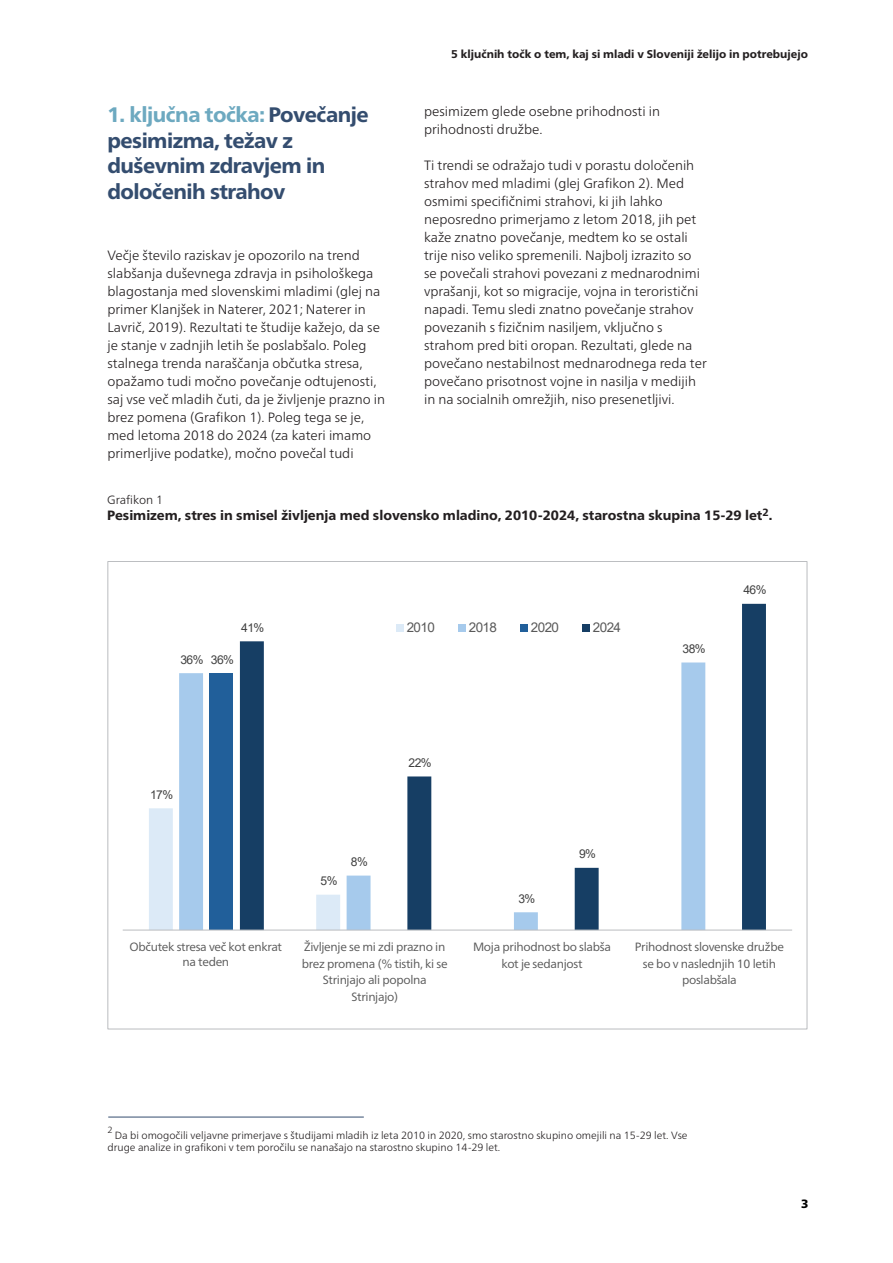
<style>
.page{position:relative;width:893px;height:1263px;background:#fff}
.page>*{position:absolute;margin:0;border:0;box-sizing:border-box;transform-origin:0 0}
.t1{font:800 21px/25.5px "Neue Frutiger World";letter-spacing:-.025em;color:#344d6f}
.t2{font:300 13.5px/18px "Neue Frutiger World";color:#231f20}
.t3{font:800 13.5px "Neue Frutiger World";color:#231f20}
.t4{font:13.35px "Arial";letter-spacing:-.05em;color:#595959}
.t5{font:12.15px "Arial";letter-spacing:-.05em;color:#404040}
.t6{font:12px/16.5px "Neue Frutiger World";letter-spacing:-.025em;color:#595959;text-align:center}
.t7{font:300 12px "Neue Frutiger World";color:#231f20}
.t8{font:900 12px "Neue Frutiger World";color:#000}
.t9{font:800 11.25px "Neue Frutiger World";color:#231f20}
.t10{font:300 10.5px/12px "Neue Frutiger World";color:#231f20}
.t11{font:300 9px "Neue Frutiger World";color:#231f20}
.s1{color:#6da9c0}
</style>
<div class="page">
<hr style="left:108px;top:1117px;width:256px;height:1px;background:#344d6f">
<div style="left:149px;top:808px;width:24px;height:121px;background:#dceaf7"></div>
<svg style="left:179px;top:662px;width:61px;height:267px;fill:#a6caec"></svg>
<div style="left:210px;top:673px;width:23px;height:257px;background:#215f9a"></div>
<svg style="left:240px;top:604px;width:526px;height:325px"></svg>
<hr style="left:123px;top:929px;width:669px;height:1px;background:#bbbdc0">
<div style="left:396px;top:624px;width:7px;height:8px;background:#dceaf7"></div>
<div style="left:458px;top:624px;width:8px;height:8px;background:#a6caec"></div>
<div style="left:520px;top:624px;width:8px;height:8px;background:#215f9a"></div>
<div style="left:582px;top:624px;width:8px;height:8px;background:#163e64"></div>
<p class="t9" style="left:451px;top:50px;width:358px">5 ključnih točk o tem, kaj si mladi v Sloveniji želijo in potrebujejo</p>
<h1 class="t1" style="left:107px;top:104px;width:263px"><span class="s1">1. ključna točka:</span> Povečanje pesimizma, težav z duševnim zdravjem in določenih strahov</h1>
<p class="t2" style="left:424px;top:104px;width:237px">pesimizem glede osebne prihodnosti in prihodnosti družbe.</p>
<p class="t2" style="left:424px;top:158px;width:284px">Ti trendi se odražajo tudi v porastu določenih strahov med mladimi (glej Grafikon 2). Med osmimi specifičnimi strahovi, ki jih lahko neposredno primerjamo z letom 2018, jih pet kaže znatno povečanje, medtem ko se ostali trije niso veliko spremenili. Najbolj izrazito so se povečali strahovi povezani z mednarodnimi vprašanji, kot so migracije, vojna in teroristični napadi. Temu sledi znatno povečanje strahov povezanih s fizičnim nasiljem, vključno s strahom pred biti oropan. Rezultati, glede na povečano nestabilnost mednarodnega reda ter povečano prisotnost vojne in nasilja v medijih in na socialnih omrežjih, niso presenetljivi.</p>
<p class="t2" style="left:107px;top:248px;width:279px">Večje število raziskav je opozorilo na trend slabšanja duševnega zdravja in psihološkega blagostanja med slovenskimi mladimi (glej na primer Klanjšek in Naterer, 2021; Naterer in Lavrič, 2019). Rezultati te študije kažejo, da se je stanje v zadnjih letih še poslabšalo. Poleg stalnega trenda naraščanja občutka stresa, opažamo tudi močno povečanje odtujenosti, saj vse več mladih čuti, da je življenje prazno in brez pomena (Grafikon 1). Poleg tega se je, med letoma 2018 do 2024 (za kateri imamo primerljive podatke), močno povečal tudi</p>
<p class="t7" style="left:107px;top:495px;width:57px">Grafikon 1</p>
<p class="t3" style="left:107px;top:510px;width:667px">Pesimizem, stres in smisel življenja med slovensko mladino, 2010-2024, starostna skupina 15-29 let<sup>2</sup>.</p>
<p class="t5" style="left:241px;top:623px;width:25px">41%</p>
<p class="t5" style="left:180px;top:655px;width:25px">36%</p>
<p class="t5" style="left:211px;top:655px;width:25px">36%</p>
<p class="t5" style="left:150px;top:790px;width:25px">17%</p>
<p class="t4" style="left:407px;top:622px;width:29px">2010</p>
<p class="t4" style="left:469px;top:622px;width:29px">2018</p>
<p class="t4" style="left:531px;top:622px;width:29px">2020</p>
<p class="t4" style="left:593px;top:622px;width:29px">2024</p>
<p class="t5" style="left:321px;top:876px;width:18px">5%</p>
<p class="t5" style="left:351px;top:857px;width:18px">8%</p>
<p class="t5" style="left:409px;top:758px;width:25px">22%</p>
<p class="t5" style="left:518px;top:894px;width:18px">3%</p>
<p class="t5" style="left:579px;top:849px;width:18px">9%</p>
<p class="t5" style="left:683px;top:644px;width:25px">38%</p>
<p class="t5" style="left:743px;top:585px;width:25px">46%</p>
<p class="t6" style="left:130px;top:940px;width:154px;line-height:15px">Občutek stresa več kot enkrat na teden</p>
<p class="t6" style="left:302px;top:940px;width:147px">Življenje se mi zdi prazno in brez promena (% tistih, ki se<br>Strinjajo ali popolna<br>Strinjajo)</p>
<p class="t6" style="left:473px;top:940px;width:139px">Moja prihodnost bo slabša kot je sedanjost</p>
<p class="t6" style="left:635px;top:940px;width:151px">Prihodnost slovenske družbe se bo v naslednjih 10 letih poslabšala</p>
<p class="t11" style="left:107px;top:1126px;width:7px">2</p>
<p class="t10" style="left:107px;top:1130px;width:582px;text-indent:7px">Da bi omogočili veljavne primerjave s študijami mladih iz leta 2010 in 2020, smo starostno skupino omejili na 15-29 let. Vse druge analize in grafikoni v tem poročilu se nanašajo na starostno skupino 14-29 let.</p>
<p class="t8" style="left:801px;top:1198px;width:9px">3</p>
</div>
